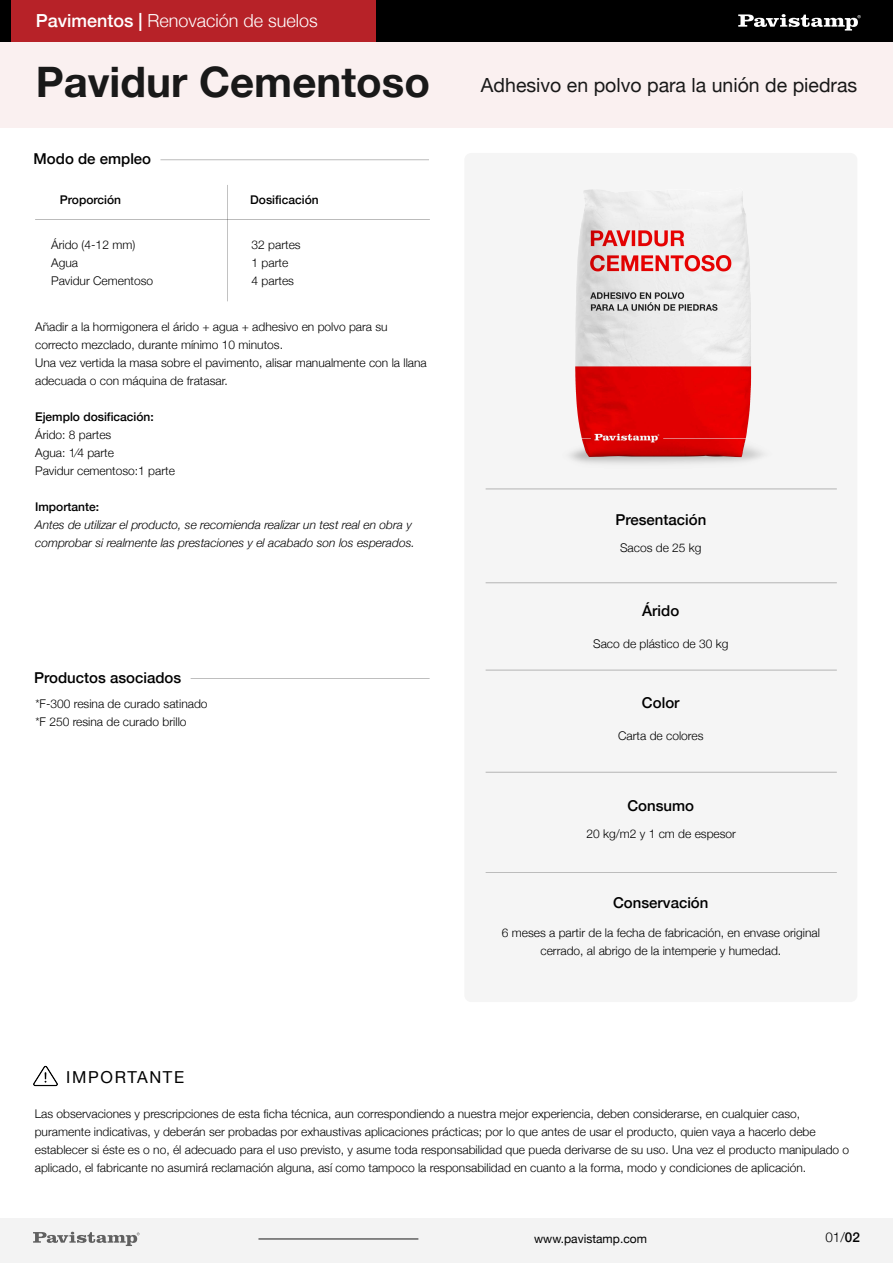
<style>
.page{position:relative;width:893px;height:1263px;background:#fff}
.page>*{position:absolute;margin:0;border:0;box-sizing:border-box;transform-origin:0 0}
.t1{font:700 42px "Helvetica Neue";color:#191919}
.t2{font:19.5px "Helvetica Neue";color:#191919}
.t3{font:300 18px "Helvetica Neue";color:#fff}
.t4{font:16.5px "Helvetica Neue";letter-spacing:.1em;color:#000}
.t5{font:500 15px "Helvetica Neue";color:#000}
.t6{font:300 13.5px "Helvetica Neue";color:#000}
.t7{font:300 12px/18px "Helvetica Neue";color:#000}
.t8{font:italic 300 12px/18px "Helvetica Neue";color:#000}
.t9{font:500 12px "Helvetica Neue";color:#000}
.t10{font:12px "Helvetica Neue";color:#000}
.s1{font-weight:500}
</style>
<div class="page">
<div style="left:0;top:41px;width:893px;height:86px;background:#faf0f0"></div>
<div style="left:0;top:0;width:376px;height:41px;background:#b72228"></div>
<div style="left:376px;top:0;width:517px;height:41px;background:#000"></div>
<svg style="left:738px;top:14px;width:123px;height:17px"></svg>
<div style="left:0;top:0;width:11px;height:41px;background:#000"></div>
<hr style="left:160px;top:159px;width:269px;height:1px;background:#191919">
<div style="left:464px;top:153px;width:393px;height:849px;background:#f3f3f3;border-radius:7px"></div>
<hr style="left:486px;top:670px;width:351px;height:1px;background:#191919">
<hr style="left:486px;top:489px;width:351px;height:1px;background:#191919">
<hr style="left:486px;top:772px;width:351px;height:1px;background:#191919">
<hr style="left:486px;top:872px;width:351px;height:1px;background:#191919">
<hr style="left:486px;top:582px;width:351px;height:1px;background:#191919">
<div style="left:0;top:1218px;width:893px;height:45px;background:#f3f3f3"></div>
<svg style="left:33px;top:1232px;width:107px;height:14px"></svg>
<hr style="left:258px;top:1239px;width:160px;height:1px;background:#191919">
<img style="left:34px;top:1065px;width:23px;height:22px">
<hr style="left:191px;top:678px;width:239px;height:1px;background:#191919">
<hr style="left:35px;top:219px;width:395px;height:1px;background:#191919">
<hr style="left:227px;top:185px;width:1px;height:116px;background:#191919">
<img style="left:570px;top:189px;width:192px;height:275px">
<h3 class="t3" style="left:36px;top:6px;width:284px"><span class="s1">Pavimentos |</span> Renovación de suelos</h3>
<h1 class="t1" style="left:36px;top:49px;width:396px">Pavidur Cementoso</h1>
<p class="t5" style="left:34px;top:147px;width:119px">Modo de empleo</p>
<p class="t9" style="left:60px;top:190px;width:63px">Proporción</p>
<p class="t9" style="left:250px;top:190px;width:70px">Dosificación</p>
<p class="t7" style="left:51px;top:235px;width:104px">Árido (4-12 mm)<br>Agua<br>Pavidur Cementoso</p>
<p class="t7" style="left:252px;top:235px;width:51px">32 partes<br>1 parte<br>4 partes</p>
<p class="t7" style="left:35px;top:317px;width:393px">Añadir a la hormigonera el árido + agua + adhesivo en polvo para su correcto mezclado, durante mínimo 10 minutos.<br>Una vez vertida la masa sobre el pavimento, alisar manualmente con la llana adecuada o con máquina de fratasar.</p>
<p class="t9" style="left:35px;top:407px;width:120px">Ejemplo dosificación:</p>
<p class="t7" style="left:35px;top:425px;width:141px">Árido: 8 partes<br>Agua: 1⁄4 parte<br>Pavidur cementoso:1 parte</p>
<p class="t9" style="left:35px;top:497px;width:66px">Importante:</p>
<p class="t8" style="left:35px;top:515px;width:381px">Antes de utilizar el producto, se recomienda realizar un test real en obra y comprobar si realmente las prestaciones y el acabado son los esperados.</p>
<p class="t5" style="left:34px;top:665px;width:149px">Productos asociados</p>
<p class="t7" style="left:35px;top:693px;width:174px">*F-300 resina de curado satinado *F 250 resina de curado brillo</p>
<h2 class="t2" style="left:481px;top:71px;width:378px">Adhesivo en polvo para la unión de piedras</h2>
<p class="t5" style="left:615px;top:508px;width:92px">Presentación</p>
<p class="t7" style="left:620px;top:538px;width:83px">Sacos de 25 kg</p>
<p class="t5" style="left:642px;top:598px;width:38px">Árido</p>
<p class="t7" style="left:593px;top:634px;width:137px">Saco de plástico de 30 kg</p>
<p class="t5" style="left:642px;top:690px;width:39px">Color</p>
<p class="t7" style="left:618px;top:725px;width:87px">Carta de colores</p>
<p class="t5" style="left:627px;top:794px;width:68px">Consumo</p>
<p class="t7" style="left:586px;top:823px;width:151px">20 kg/m2 y 1 cm de espesor</p>
<p class="t5" style="left:613px;top:891px;width:97px">Conservación</p>
<p class="t7" style="left:502px;top:922px;width:320px;text-align:center">6 meses a partir de la fecha de fabricación, en envase original cerrado, al abrigo de la intemperie y humedad.</p>
<h3 class="t4" style="left:66px;top:1065px;width:119px">IMPORTANTE</h3>
<p class="t7" style="left:35px;top:1104px;width:816px">Las observaciones y prescripciones de esta ficha técnica, aun correspondiendo a nuestra mejor experiencia, deben considerarse, en cualquier caso, puramente indicativas, y deberán ser probadas por exhaustivas aplicaciones prácticas; por lo que antes de usar el producto, quien vaya a hacerlo debe establecer si éste es o no, él adecuado para el uso previsto, y asume toda responsabilidad que pueda derivarse de su uso. Una vez el producto manipulado o aplicado, el fabricante no asumirá reclamación alguna, así como tampoco la responsabilidad en cuanto a la forma, modo y condiciones de aplicación.</p>
<p class="t10" style="left:534px;top:1230px;width:114px">www.pavistamp.com</p>
<p class="t6" style="left:825px;top:1226px;width:36px">01/<span class="s1">02</span></p>
</div>
